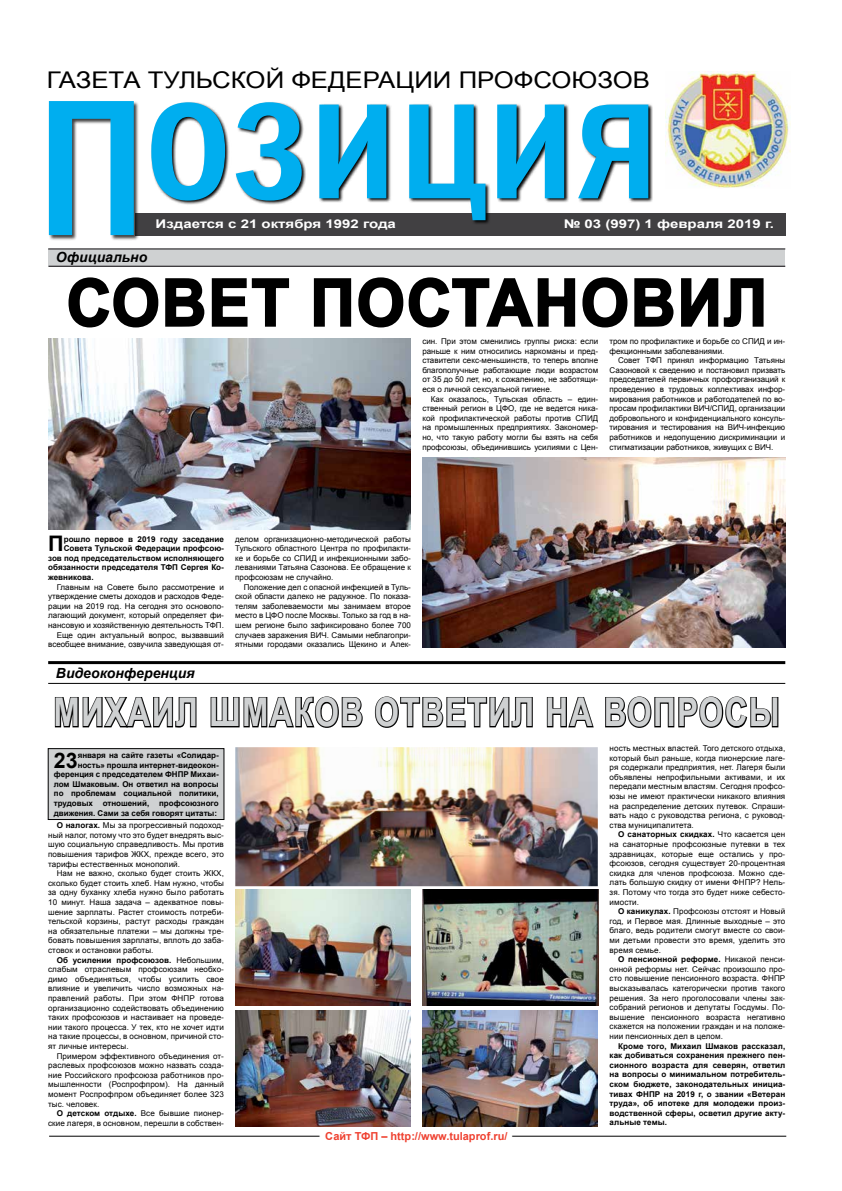
<style>
.page{position:relative;width:842px;height:1191px;background:#fff}
.page>*{position:absolute;margin:0;border:0;box-sizing:border-box;transform-origin:0 0}
.t1{font:500 condensed 201px "Franklin Gothic";color:#00aeef;scale:1.05 1}
.t2{font:500 condensed 190px "Franklin Gothic";color:#00aeef}
.t3{font:700 64.9px "Arial";letter-spacing:.03em;color:#000;scale:.95 1}
.t4{font:700 39.7px "Arial";letter-spacing:.04em;color:#cfd1d2;scale:.8 1}
.t5{font:23px "Arial";color:#000;scale:1.12 1}
.t6{font:700 21.4px "Arial";color:#000}
.t7{font:italic 700 14px "Arial";color:#000}
.t8{font:700 12px "Arial";color:#fff;scale:1.25 1}
.t9{font:700 11px "Arial";color:#ef4130}
.t10{font:8px/9.6px "Arial";color:#000;text-align:justify}
.t11{font:700 8px/9.6px "Arial";color:#000;text-align:justify}
.s1{font-weight:700}
</style>
<div class="page">
<div style="left:48px;top:748px;width:176px;height:71px;background:#cfd1d2"></div>
<div style="left:48px;top:748px;width:176px;height:71px;border:1px solid #000"></div>
<img style="left:666px;top:72px;width:124px;height:116px">
<div style="left:135px;top:213px;width:650px;height:22px;background:#414042"></div>
<svg style="left:151px;top:102px;width:502px;height:122px"></svg>
<div style="left:49px;top:101px;width:91px;height:140px;background:#000;opacity:.75"></div>
<hr style="left:49px;top:1135px;width:737px;height:1px;background:#000">
<div style="left:319px;top:1131px;width:193px;height:13px;background:#fff"></div>
<div style="left:49px;top:249px;width:736px;height:17px;background:#cfd1d2"></div>
<hr style="left:49px;top:266px;width:736px;height:1px;background:#0c090d">
<hr style="left:48px;top:249px;width:737px;height:1px;background:#0c090d">
<svg style="left:68px;top:277px;width:222px;height:51px"></svg>
<svg style="left:313px;top:277px;width:451px;height:51px"></svg>
<img style="left:48px;top:338px;width:363px;height:191px">
<img style="left:422px;top:457px;width:363px;height:190px">
<hr style="left:48px;top:661px;width:737px;height:3px;background:#000">
<hr style="left:48px;top:683px;width:737px;height:1px;background:#000">
<img style="left:235px;top:747px;width:363px;height:139px">
<img style="left:235px;top:889px;width:176px;height:116px">
<img style="left:423px;top:1010px;width:175px;height:116px">
<img style="left:235px;top:1010px;width:176px;height:116px">
<svg style="left:54px;top:697px;width:143px;height:31px"></svg>
<svg style="left:210px;top:696px;width:153px;height:32px"></svg>
<svg style="left:374px;top:696px;width:159px;height:32px"></svg>
<svg style="left:546px;top:697px;width:48px;height:31px"></svg>
<svg style="left:605px;top:696px;width:174px;height:32px"></svg>
<img style="left:423px;top:889px;width:175px;height:116px">
<h3 class="t5" style="left:47px;top:64px;width:540px">ГАЗЕТА ТУЛЬСКОЙ ФЕДЕРАЦИИ ПРОФСОЮЗОВ</h3>
<h1 class="t1" style="left:35px;top:36px;width:108px">П</h1>
<h2 class="t2" style="left:145px;top:10px;width:515px">озиция</h2>
<h3 class="t8" style="left:156px;top:216px;width:194px">Издается с 21 октября 1992 года</h3>
<h3 class="t8" style="left:564px;top:216px;width:170px">№ 03 (997) 1 февраля 2019 г.</h3>
<h3 class="t7" style="left:56px;top:247px;width:93px">Официально</h3>
<h3 class="t3" style="left:67px;top:259px;width:739px">СОВЕТ ПОСТАНОВИЛ</h3>
<p class="t10" style="left:422px;top:336px;width:177px">син. При этом сменились группы риска: если раньше к ним относились наркоманы и пред&shy;ставители секс-меньшинств, то теперь вполне благополучные работающие люди возрастом от 35 до 50 лет, но, к сожалению, не заботящи&shy;еся о личной сексуальной гигиене.</p>
<p class="t10" style="left:422px;top:394px;width:177px;text-indent:9px">Как оказалось, Тульская область – един&shy;ственный регион в ЦФО, где не ведется ника&shy;кой профилактической работы против СПИД на промышленных предприятиях. Закономер&shy;но, что такую работу могли бы взять на себя профсоюзы, объединившись усилиями с Цен-</p>
<p class="t10" style="left:609px;top:336px;width:177px">тром по профилактике и борьбе со СПИД и ин&shy;фекционными заболеваниями.</p>
<p class="t10" style="left:609px;top:356px;width:177px;text-indent:9px">Совет ТФП принял информацию Татьяны Сазоновой к сведению и постановил призвать председателей первичных профорганизаций к проведению в трудовых коллективах инфор&shy;мирования работников и работодателей по во&shy;просам профилактики ВИЧ/СПИД, организации добровольного и конфиденциального консуль&shy;тирования и тестирования на ВИЧ-инфекцию работников и недопущению дискриминации и стигматизации работников, живущих с ВИЧ.</p>
<h3 class="t6" style="left:48px;top:529px;width:17px">П</h3>
<p class="t11" style="left:64px;top:534px;width:162px">рошло первое в 2019 году заседание</p>
<p class="t11" style="left:64px;top:544px;width:162px">Совета Тульской Федерации профсою-</p>
<p class="t11" style="left:48px;top:553px;width:177px">зов под председательством исполняющего</p>
<p class="t11" style="left:48px;top:563px;width:177px">обязанности председателя ТФП Сергея Ко-</p>
<p class="t11" style="left:48px;top:572px;width:47px">жевникова.</p>
<p class="t10" style="left:48px;top:582px;width:177px;text-align:right">Главным на Совете было рассмотрение и утверждение сметы доходов и расходов Феде&shy;рации на 2019 год. На сегодня это основопо&shy;лагающий документ, который определяет фи&shy;нансовую и хозяйственную деятельность ТФП.<br>Еще один актуальный вопрос, вызвавший всеобщее внимание, озвучила заведующая от-</p>
<h3 class="t7" style="left:56px;top:664px;width:140px">Видеоконференция</h3>
<p class="t10" style="left:235px;top:534px;width:177px">делом организационно-методической работы Тульского областного Центра по профилакти&shy;ке и борьбе со СПИД и инфекционными забо&shy;леваниями Татьяна Сазонова. Ее обращение к профсоюзам не случайно.</p>
<p class="t10" style="left:235px;top:582px;width:177px;text-indent:9px">Положение дел с опасной инфекцией в Туль&shy;ской области далеко не радужное. По показа&shy;телям заболеваемости мы занимаем второе место в ЦФО после Москвы. Только за год в на&shy;шем регионе было зафиксировано более 700 случаев заражения ВИЧ. Самыми неблагопри&shy;ятными городами оказались Щекино и Алек-</p>
<h3 class="t4" style="left:54px;top:686px;width:909px">МИХАИЛ ШМАКОВ ОТВЕТИЛ НА ВОПРОСЫ</h3>
<h3 class="t6" style="left:54px;top:746px;width:25px">23</h3>
<p class="t10" style="left:609px;top:743px;width:177px">ность местных властей. Того детского отдыха, который был раньше, когда пионерские лаге&shy;ря содержали предприятия, нет. Лагеря были объявлены непрофильными активами, и их передали местным властям. Сегодня профсо&shy;юзы не имеют практически никакого влияния на распределение детских путевок. Спраши&shy;вать надо с руководства региона, с руковод&shy;ства муниципалитета.</p>
<p class="t10" style="left:609px;top:830px;width:177px;text-indent:9px"><span class="s1">О санаторных скидках.</span> Что касается цен на санаторные профсоюзные путевки в тех здравницах, которые еще остались у про&shy;фсоюзов, сегодня существует 20-процентная скидка для членов профсоюза. Можно сде&shy;лать большую скидку от имени ФНПР? Нель&shy;зя. Потому что тогда это будет ниже себесто&shy;имости.</p>
<p class="t10" style="left:609px;top:906px;width:177px;text-indent:9px"><span class="s1">О каникулах.</span> Профсоюзы отстоят и Новый год, и Первое мая. Длинные выходные – это благо, ведь родители смогут вместе со свои&shy;ми детьми провести это время, уделить это время семье.</p>
<p class="t10" style="left:609px;top:954px;width:177px;text-indent:9px"><span class="s1">О пенсионной реформе.</span> Никакой пенси&shy;онной реформы нет. Сейчас произошло про&shy;сто повышение пенсионного возраста. ФНПР высказывалась категорически против такого решения. За него проголосовали члены зак&shy;собраний регионов и депутаты Госдумы. По&shy;вышение пенсионного возраста негативно скажется на положении граждан и на положе&shy;нии пенсионных дел в целом.</p>
<p class="t11" style="left:609px;top:1041px;width:177px;text-indent:9px">Кроме того, Михаил Шмаков рассказал, как добиваться сохранения прежнего пен&shy;сионного возраста для северян, ответил на вопросы о минимальном потребитель&shy;ском бюджете, законодательных инициа&shy;тивах ФНПР на 2019 г, о звании «Ветеран труда», об ипотеке для молодежи произ&shy;водственной сферы, осветил другие акту&shy;альные темы.</p>
<p class="t11" style="left:54px;top:750px;width:166px;text-align:right">января на сайте газеты «Солидар&shy;ность» прошла интернет-видеокон&shy;ференция с председателем ФНПР Михаи&shy;лом Шмаковым. Он ответил на вопросы по проблемам социальной политики, трудовых отношений, профсоюзного движения. Сами за себя говорят цитаты:</p>
<p class="t10" style="left:48px;top:820px;width:177px;text-indent:9px"><span class="s1">О налогах.</span> Мы за прогрессивный подоход&shy;ный налог, потому что это будет внедрять выс&shy;шую социальную справедливость. Мы против повышения тарифов ЖКХ, прежде всего, это тарифы естественных монополий.</p>
<p class="t10" style="left:48px;top:868px;width:177px;text-indent:9px">Нам не важно, сколько будет стоить ЖКХ, сколько будет стоить хлеб. Нам нужно, чтобы за одну буханку хлеба нужно было работать 10 минут. Наша задача – адекватное повы&shy;шение зарплаты. Растет стоимость потреби&shy;тельской корзины, растут расходы граждан на обязательные платежи – мы должны тре&shy;бовать повышения зарплаты, вплоть до заба&shy;стовок и остановки работы.</p>
<p class="t10" style="left:48px;top:955px;width:177px;text-indent:9px"><span class="s1">Об усилении профсоюзов.</span> Небольшим, слабым отраслевым профсоюзам необхо&shy;димо объединяться, чтобы усилить свое влияние и увеличить число возможных на&shy;правлений работы. При этом ФНПР готова организационно содействовать объединению таких профсоюзов и настаивает на проведе&shy;нии такого процесса. У тех, кто не хочет идти на такие процессы, в основном, причиной сто&shy;ят личные интересы.</p>
<p class="t10" style="left:48px;top:1051px;width:177px;text-indent:9px">Примером эффективного объединения от&shy;раслевых профсоюзов можно назвать созда&shy;ние Российского профсоюза работников про&shy;мышленности (Роспрофпром). На данный момент Роспрофпром объединяет более 323 тыс. человек.</p>
<p class="t10" style="left:48px;top:1108px;width:177px;text-align:right"><span class="s1">О детском отдыхе.</span> Все бывшие пионер&shy;ские лагеря, в основном, перешли в собствен-</p>
<h3 class="t9" style="left:325px;top:1128px;width:184px">Сайт ТФП – http://www.tulaprof.ru/</h3>
</div>
